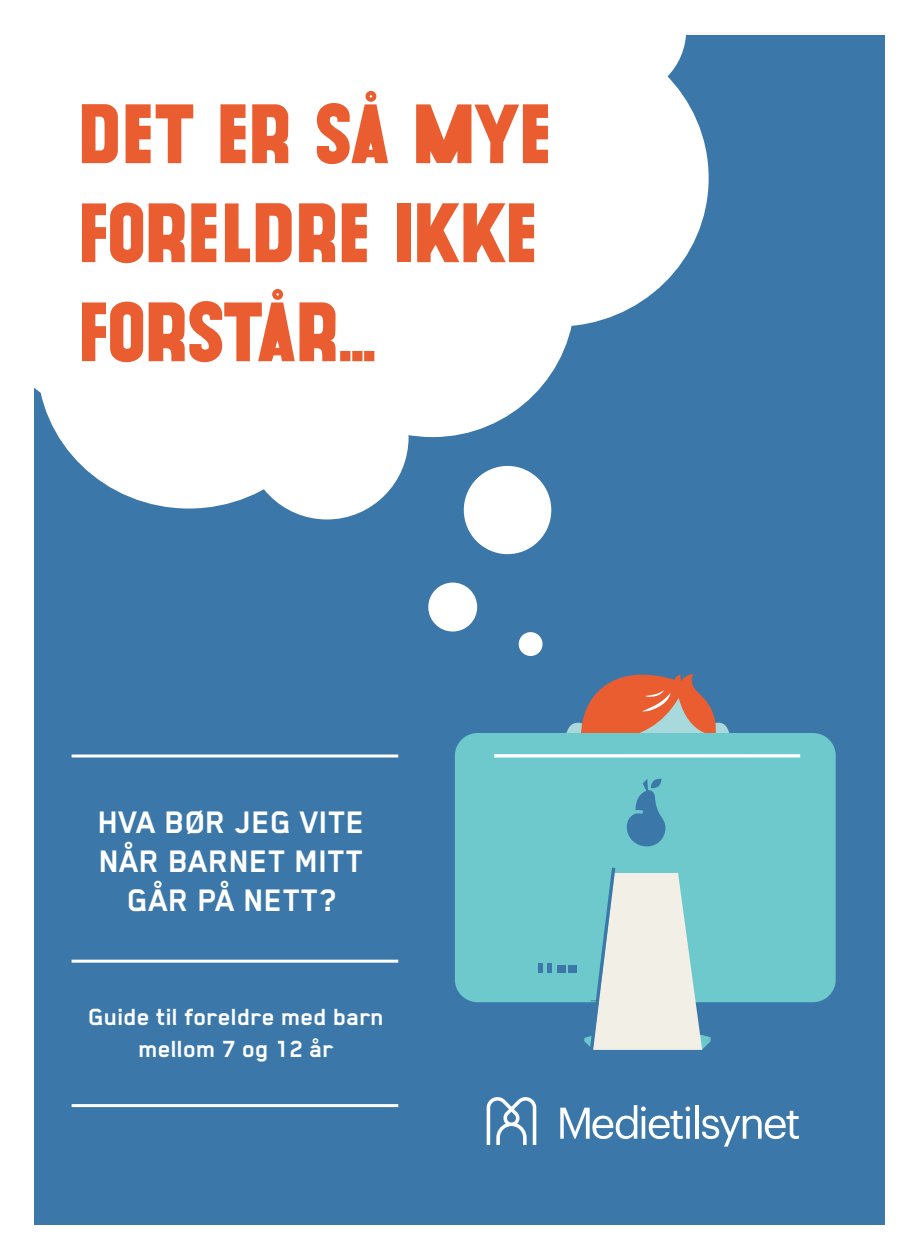
<style>
.page{position:relative;width:919px;height:1259px;background:#fff}
.page>*{position:absolute;margin:0;border:0;box-sizing:border-box;transform-origin:0 0}
.t1{font:900 84px/99px "Cougher";letter-spacing:-.015em;color:#ea5d30}
.t2{font:700 36px "Blender";color:#fff}
.t3{font:700 27px/32.4px "Blender";color:#fff;text-align:center}
</style>
<div class="page">
<div style="left:34px;top:35px;width:850px;height:1190px;background:#3b78a9"></div>
<div style="left:34px;top:35px;width:84px;height:62px;background:#fff"></div>
<div style="left:118px;top:35px;width:377px;height:206px;background:#fff"></div>
<div style="left:34px;top:97px;width:266px;height:326px;background:#fff"></div>
<div style="left:37px;top:215px;width:303px;height:293px;background:#fff;border-radius:50%"></div>
<div style="left:245px;top:355px;width:163px;height:164px;background:#fff;border-radius:50%"></div>
<div style="left:290px;top:152px;width:285px;height:285px;background:#fff;border-radius:50%"></div>
<div style="left:405px;top:30px;width:303px;height:296px;background:#fff;border-radius:50%"></div>
<div style="left:464px;top:466px;width:87px;height:88px;background:#fff;border-radius:50%"></div>
<div style="left:428px;top:582px;width:49px;height:49px;background:#fff;border-radius:50%"></div>
<hr style="left:72px;top:754px;width:326px;height:3px;background:#fff">
<hr style="left:72px;top:959px;width:326px;height:3px;background:#fff">
<div style="left:455px;top:733px;width:380px;height:269px;background:#6dc9cc;border-radius:23px"></div>
<svg style="left:538px;top:963px;width:13px;height:9px"></svg>
<div style="left:557px;top:964px;width:8px;height:8px;background:#3b78a9"></div>
<div style="left:568px;top:964px;width:8px;height:8px;background:#3b78a9"></div>
<svg style="left:584px;top:867px;width:126px;height:183px"></svg>
<hr style="left:494px;top:754px;width:306px;height:3px;background:#fff">
<svg style="left:562px;top:674px;width:171px;height:172px"></svg>
<div style="left:518px;top:632px;width:24px;height:24px;background:#fff;border-radius:50%"></div>
<hr style="left:72px;top:1104px;width:326px;height:3px;background:#fff">
<svg style="left:597px;top:35px;width:89px;height:62px"></svg>
<div style="left:494px;top:21px;width:57px;height:41px;background:#fff;border-radius:50%"></div>
<svg style="left:560px;top:1105px;width:130px;height:34px"></svg>
<hr style="left:695px;top:1105px;width:3px;height:33px;background:#fff">
<svg style="left:702px;top:1110px;width:96px;height:36px"></svg>
<svg style="left:486px;top:1097px;width:50px;height:48px"></svg>
<p class="t1" style="left:79px;top:86px;width:476px">DET ER SÅ MYE</p>
<p class="t1" style="left:79px;top:185px;width:462px">FORELDRE IKKE<br>FORSTÅR…</p>
<p class="t2" style="left:98px;top:802px;width:268px">HVA BØR JEG VITE</p>
<p class="t2" style="left:99px;top:841px;width:266px">NÅR BARNET MITT</p>
<p class="t2" style="left:128px;top:880px;width:210px">GÅR PÅ NETT?</p>
<p class="t3" style="left:88px;top:1000px;width:297px">Guide til foreldre med barn mellom 7 og 12 år</p>
</div>
